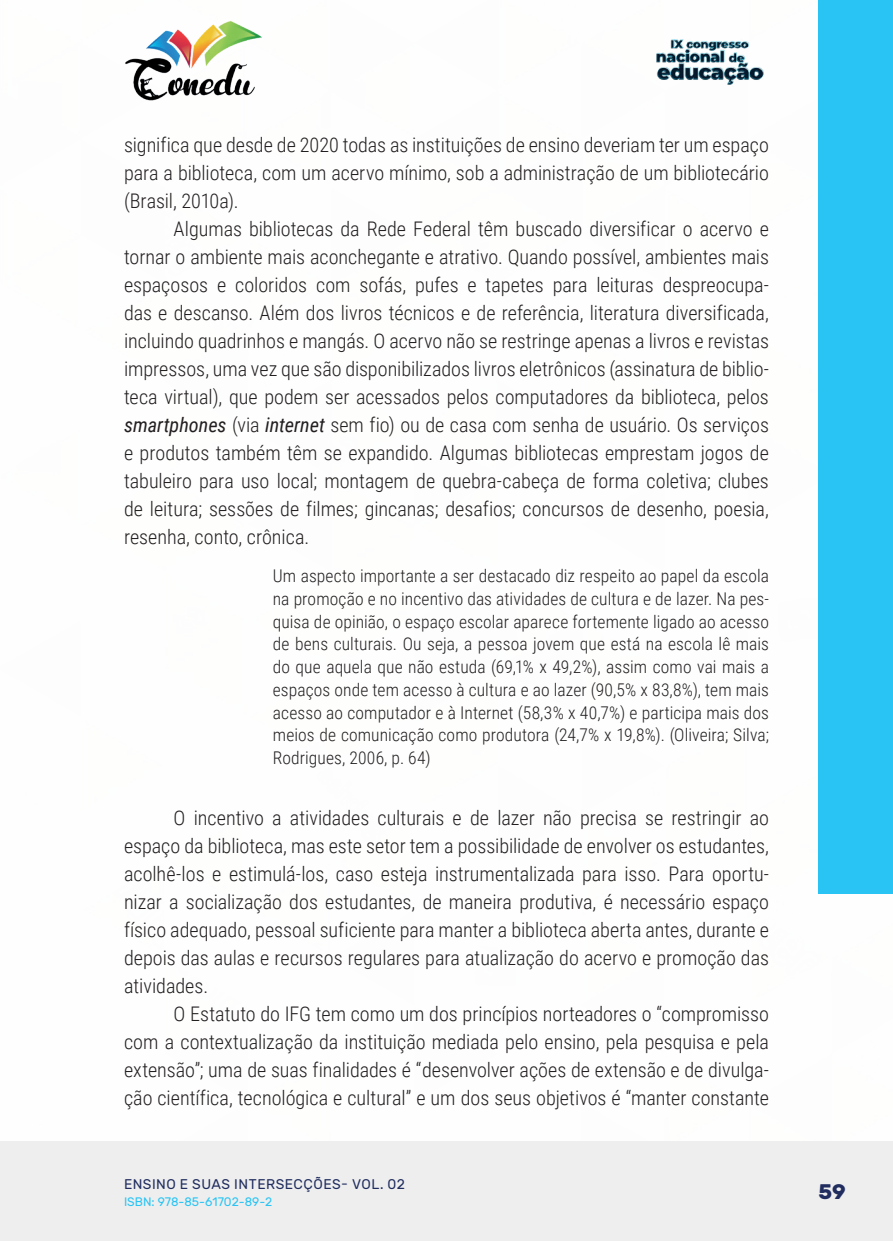
<style>
.page{position:relative;width:893px;height:1241px;background:#fff}
.page>*{position:absolute;margin:0;border:0;box-sizing:border-box;transform-origin:0 0}
.t1{font:700 21px "Rubik";color:#202d5e}
._9_CORPO{font:300 20.12px/28px "Roboto Condensed";color:#231f20;text-align:justify}
._16_CITACAO{font:300 17.5px/22.8px "Roboto Condensed";letter-spacing:.005em;color:#231f20;text-align:justify}
.t2{font:14px "Rubik";letter-spacing:.035em;color:#202d5e}
.t3{font:12.25px "Rubik";color:#29c4f3}
.s1{font-weight:400;font-style:italic}
</style>
<div class="page">
<div style="left:0;top:1141px;width:893px;height:99px;background:#eeeeef"></div>
<img style="left:125px;top:20px;width:137px;height:81px">
<img style="left:656px;top:39px;width:108px;height:46px">
<div style="left:819px;top:0;width:74px;height:893px;background:#29c4f3"></div>
<p class="_9_CORPO" style="left:124px;top:130px;width:646px">significa que desde de 2020 todas as instituições de ensino deveriam ter um espaço para a biblioteca, com um acervo mínimo, sob a administração de um bibliotecário (Brasil, 2010a).</p>
<p class="_9_CORPO" style="left:124px;top:214px;width:646px;text-indent:50px">Algumas bibliotecas da Rede Federal têm buscado diversificar o acervo e tornar o ambiente mais aconchegante e atrativo. Quando possível, ambientes mais espaçosos e coloridos com sofás, pufes e tapetes para leituras despreocupa&shy;das e descanso. Além dos livros técnicos e de referência, literatura diversificada, incluindo quadrinhos e mangás. O acervo não se restringe apenas a livros e revistas impressos, uma vez que são disponibilizados livros eletrônicos (assinatura de biblio&shy;teca virtual), que podem ser acessados pelos computadores da biblioteca, pelos <span class="s1">smartphones</span> (via <span class="s1">internet</span> sem fio) ou de casa com senha de usuário. Os serviços e produtos também têm se expandido. Algumas bibliotecas emprestam jogos de tabuleiro para uso local; montagem de quebra-cabeça de forma coletiva; clubes de leitura; sessões de filmes; gincanas; desafios; concursos de desenho, poesia, resenha, conto, crônica.</p>
<p class="_16_CITACAO" style="left:273px;top:563px;width:498px">Um aspecto importante a ser destacado diz respeito ao papel da escola na promoção e no incentivo das atividades de cultura e de lazer. Na pes&shy;quisa de opinião, o espaço escolar aparece fortemente ligado ao acesso de bens culturais. Ou seja, a pessoa jovem que está na escola lê mais do que aquela que não estuda (69,1% x 49,2%), assim como vai mais a espaços onde tem acesso à cultura e ao lazer (90,5% x 83,8%), tem mais acesso ao computador e à Internet (58,3% x 40,7%) e participa mais dos meios de comunicação como produtora (24,7% x 19,8%). (Oliveira; Silva; Rodrigues, 2006, p. 64)</p>
<p class="_9_CORPO" style="left:124px;top:802px;width:646px;text-indent:50px">O incentivo a atividades culturais e de lazer não precisa se restringir ao espaço da biblioteca, mas este setor tem a possibilidade de envolver os estudantes, acolhê-los e estimulá-los, caso esteja instrumentalizada para isso. Para oportu&shy;nizar a socialização dos estudantes, de maneira produtiva, é necessário espaço físico adequado, pessoal suficiente para manter a biblioteca aberta antes, durante e depois das aulas e recursos regulares para atualização do acervo e promoção das atividades.</p>
<p class="_9_CORPO" style="left:124px;top:998px;width:646px;text-indent:50px">O Estatuto do IFG tem como um dos princípios norteadores o “compromisso com a contextualização da instituição mediada pelo ensino, pela pesquisa e pela extensão”; uma de suas finalidades é “desenvolver ações de extensão e de divulga&shy;ção científica, tecnológica e cultural” e um dos seus objetivos é “manter constante</p>
<p class="t2" style="left:124px;top:1175px;width:282px">ENSINO E SUAS INTERSECÇÕES- VOL. 02</p>
<p class="t3" style="left:124px;top:1194px;width:150px">ISBN: 978-85-61702-89-2</p>
<p class="t1" style="left:819px;top:1179px;width:29px">59</p>
</div>
